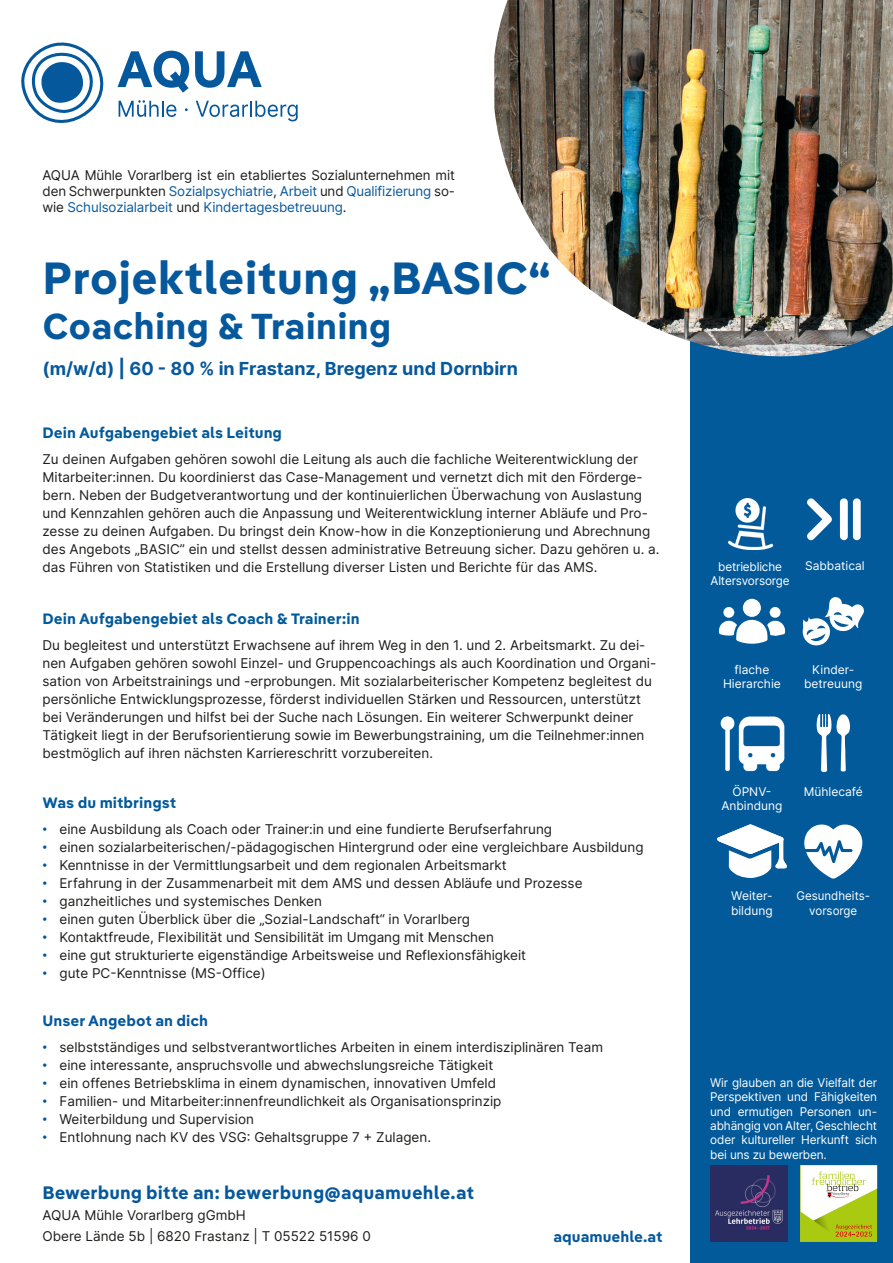
<style>
.page{position:relative;width:893px;height:1263px;background:#fff}
.page>*{position:absolute;margin:0;border:0;box-sizing:border-box;transform-origin:0 0}
.t1{font:700 45px "Pangea Text";color:#06589c}
.t2{font:700 36px "Pangea Text";color:#06589c}
.t3{font:700 18px "Inter";color:#06589c}
.t4{font:700 18px "Pangea Text";color:#06589c}
.t5{font:700 15px "Pangea Text";color:#025a9b}
.t6{font:700 15px "Pangea Text";color:#06589c}
.Absatzformat_1{font:13.5px/18px "Inter";color:#1d1d1b}
.t7{font:12px/14.4px "Inter";color:#fff;text-align:center}
.t8{font:12px/14.4px "Inter";color:#fff;text-align:center;scale:.96 1}
.s1{color:#06589c}
.s2{font-family:"Arial";color:#06589c}
</style>
<div class="page">
<div style="left:690px;top:268px;width:203px;height:995px;background:#025a9b"></div>
<svg style="left:21px;top:43px;width:83px;height:80px"></svg>
<svg style="left:117px;top:51px;width:72px;height:42px"></svg>
<svg style="left:195px;top:51px;width:67px;height:37px"></svg>
<svg style="left:119px;top:100px;width:57px;height:17px"></svg>
<svg style="left:196px;top:101px;width:102px;height:20px"></svg>
<img style="left:711px;top:1165px;width:76px;height:77px">
<svg style="left:801px;top:1165px;width:76px;height:77px;background:#d2dc86"></svg>
<img style="left:494px;top:0;width:399px;height:357px">
<div style="left:743px;top:599px;width:18px;height:18px;background:#fff;border-radius:50%"></div>
<svg style="left:719px;top:619px;width:66px;height:25px"></svg>
<div style="left:723px;top:607px;width:11px;height:11px;background:#fff;border-radius:50%"></div>
<div style="left:770px;top:607px;width:11px;height:11px;background:#fff;border-radius:50%"></div>
<svg style="left:802px;top:597px;width:62px;height:49px"></svg>
<svg style="left:816px;top:714px;width:34px;height:58px"></svg>
<svg style="left:804px;top:824px;width:59px;height:55px"></svg>
<svg style="left:717px;top:824px;width:70px;height:54px"></svg>
<img style="left:720px;top:716px;width:65px;height:56px">
<img style="left:727px;top:498px;width:47px;height:51px">
<svg style="left:807px;top:498px;width:25px;height:42px"></svg>
<svg style="left:840px;top:498px;width:21px;height:42px"></svg>
<p class="Absatzformat_1" style="left:43px;top:166px;width:414px;line-height:16.2px;text-align:justify">AQUA Mühle Vorarlberg ist ein etabliertes Sozialunternehmen mit den Schwerpunkten <span class="s1">Sozialpsychiatrie</span>, <span class="s1">Arbeit</span> und <span class="s1">Qualifizierung</span> so&shy;wie <span class="s1">Schulsozialarbeit</span> und <span class="s1">Kindertagesbetreuung</span>.</p>
<p class="t1" style="left:43px;top:243px;width:510px">Projektleitung „BASIC“</p>
<p class="t2" style="left:43px;top:298px;width:351px">Coaching &amp; Training</p>
<p class="t3" style="left:43px;top:355px;width:477px">(m/w/d) | 60 - 80 % in Frastanz, Bregenz und Dornbirn</p>
<p class="t5" style="left:43px;top:421px;width:241px">Dein Aufgabengebiet als Leitung</p>
<p class="Absatzformat_1" style="left:43px;top:450px;width:618px">Zu deinen Aufgaben gehören sowohl die Leitung als auch die fachliche Weiterentwicklung der Mitarbeiter:innen. Du koordinierst das Case-Management und vernetzt dich mit den Förderge&shy;bern. Neben der Budgetverantwortung und der kontinuierlichen Überwachung von Auslastung und Kennzahlen gehören auch die Anpassung und Weiterentwicklung interner Abläufe und Pro&shy;zesse zu deinen Aufgaben. Du bringst dein Know-how in die Konzeptionierung und Abrechnung des Angebots „BASIC” ein und stellst dessen administrative Betreuung sicher. Dazu gehören u. a. das Führen von Statistiken und die Erstellung diverser Listen und Berichte für das AMS.</p>
<p class="t5" style="left:43px;top:607px;width:319px">Dein Aufgabengebiet als Coach &amp; Trainer:in</p>
<p class="Absatzformat_1" style="left:43px;top:636px;width:615px">Du begleitest und unterstützt Erwachsene auf ihrem Weg in den 1. und 2. Arbeitsmarkt. Zu dei&shy;nen Aufgaben gehören sowohl Einzel- und Gruppencoachings als auch Koordination und Organi&shy;sation von Arbeitstrainings und -erprobungen. Mit sozialarbeiterischer Kompetenz begleitest du persönliche Entwicklungsprozesse, förderst individuellen Stärken und Ressourcen, unterstützt bei Veränderungen und hilfst bei der Suche nach Lösungen. Ein weiterer Schwerpunkt deiner Tätigkeit liegt in der Berufsorientierung sowie im Bewerbungstraining, um die Teilnehmer:innen bestmöglich auf ihren nächsten Karriereschritt vorzubereiten.</p>
<p class="t5" style="left:43px;top:791px;width:135px">Was du mitbringst</p>
<p class="Absatzformat_1" style="left:43px;top:820px;width:511px"><span class="s2">•</span> eine Ausbildung als Coach oder Trainer:in und eine fundierte Berufserfahrung</p>
<p class="Absatzformat_1" style="left:43px;top:838px;width:602px"><span class="s2">•</span> einen sozialarbeiterischen/-pädagogischen Hintergrund oder eine vergleichbare Ausbildung</p>
<p class="Absatzformat_1" style="left:43px;top:856px;width:466px"><span class="s2">•</span> Kenntnisse in der Vermittlungsarbeit und dem regionalen Arbeitsmarkt</p>
<p class="Absatzformat_1" style="left:43px;top:874px;width:541px"><span class="s2">•</span> Erfahrung in der Zusammenarbeit mit dem AMS und dessen Abläufe und Prozesse</p>
<p class="Absatzformat_1" style="left:43px;top:892px;width:281px"><span class="s2">•</span> ganzheitliches und systemisches Denken</p>
<p class="Absatzformat_1" style="left:43px;top:910px;width:429px"><span class="s2">•</span> einen guten Überblick über die „Sozial-Landschaft“ in Vorarlberg</p>
<p class="Absatzformat_1" style="left:43px;top:928px;width:453px"><span class="s2">•</span> Kontaktfreude, Flexibilität und Sensibilität im Umgang mit Menschen</p>
<p class="Absatzformat_1" style="left:43px;top:946px;width:485px"><span class="s2">•</span> eine gut strukturierte eigenständige Arbeitsweise und Reflexionsfähigkeit</p>
<p class="Absatzformat_1" style="left:43px;top:964px;width:225px"><span class="s2">•</span> gute PC-Kenntnisse (MS-Office)</p>
<p class="t6" style="left:43px;top:1009px;width:167px">Unser Angebot an dich</p>
<p class="Absatzformat_1" style="left:43px;top:1038px;width:562px"><span class="s2">•</span> selbstständiges und selbstverantwortliches Arbeiten in einem interdisziplinären Team</p>
<p class="Absatzformat_1" style="left:43px;top:1056px;width:452px"><span class="s2">•</span> eine interessante, anspruchsvolle und abwechslungsreiche Tätigkeit</p>
<p class="Absatzformat_1" style="left:43px;top:1074px;width:455px"><span class="s2">•</span> ein offenes Betriebsklima in einem dynamischen, innovativen Umfeld</p>
<p class="Absatzformat_1" style="left:43px;top:1092px;width:460px"><span class="s2">•</span> Familien- und Mitarbeiter:innenfreundlichkeit als Organisationsprinzip</p>
<p class="Absatzformat_1" style="left:43px;top:1110px;width:213px"><span class="s2">•</span> Weiterbildung und Supervision</p>
<p class="Absatzformat_1" style="left:43px;top:1128px;width:390px"><span class="s2">•</span> Entlohnung nach KV des VSG: Gehaltsgruppe 7 + Zulagen.</p>
<p class="t4" style="left:43px;top:1178px;width:433px">Bewerbung bitte an: bewerbung@aquamuehle.at</p>
<p class="Absatzformat_1" style="left:43px;top:1206px;width:205px">AQUA Mühle Vorarlberg gGmbH</p>
<p class="Absatzformat_1" style="left:43px;top:1227px;width:330px">Obere Lände 5b | 6820 Frastanz | T 05522 51596 0</p>
<p class="t6" style="left:553px;top:1224px;width:111px">aquamuehle.at</p>
<p class="t7" style="left:711px;top:559px;width:81px">betriebliche<br>Altersvorsorge</p>
<p class="t7" style="left:805px;top:559px;width:61px">Sabbatical</p>
<p class="t7" style="left:735px;top:662px;width:36px">flache</p>
<p class="t7" style="left:723px;top:676px;width:59px">Hierarchie</p>
<p class="t7" style="left:804px;top:662px;width:60px">Kinder&shy;betreuung</p>
<p class="t7" style="left:721px;top:784px;width:63px">ÖPNV-<br>Anbindung</p>
<p class="t7" style="left:804px;top:784px;width:61px">Mühlecafé</p>
<p class="t7" style="left:731px;top:888px;width:43px;text-align:left">Weiter&shy;bildung</p>
<p class="t8" style="left:796px;top:888px;width:78px">Gesundheits&shy;vorsorge</p>
<p class="t7" style="left:710px;top:1075px;width:168px;text-align:justify">Wir glauben an die Vielfalt der Perspektiven und Fähigkeiten und ermutigen Personen un&shy;abhängig von Alter, Geschlecht oder kultureller Herkunft sich bei uns zu bewerben.</p>
</div>
